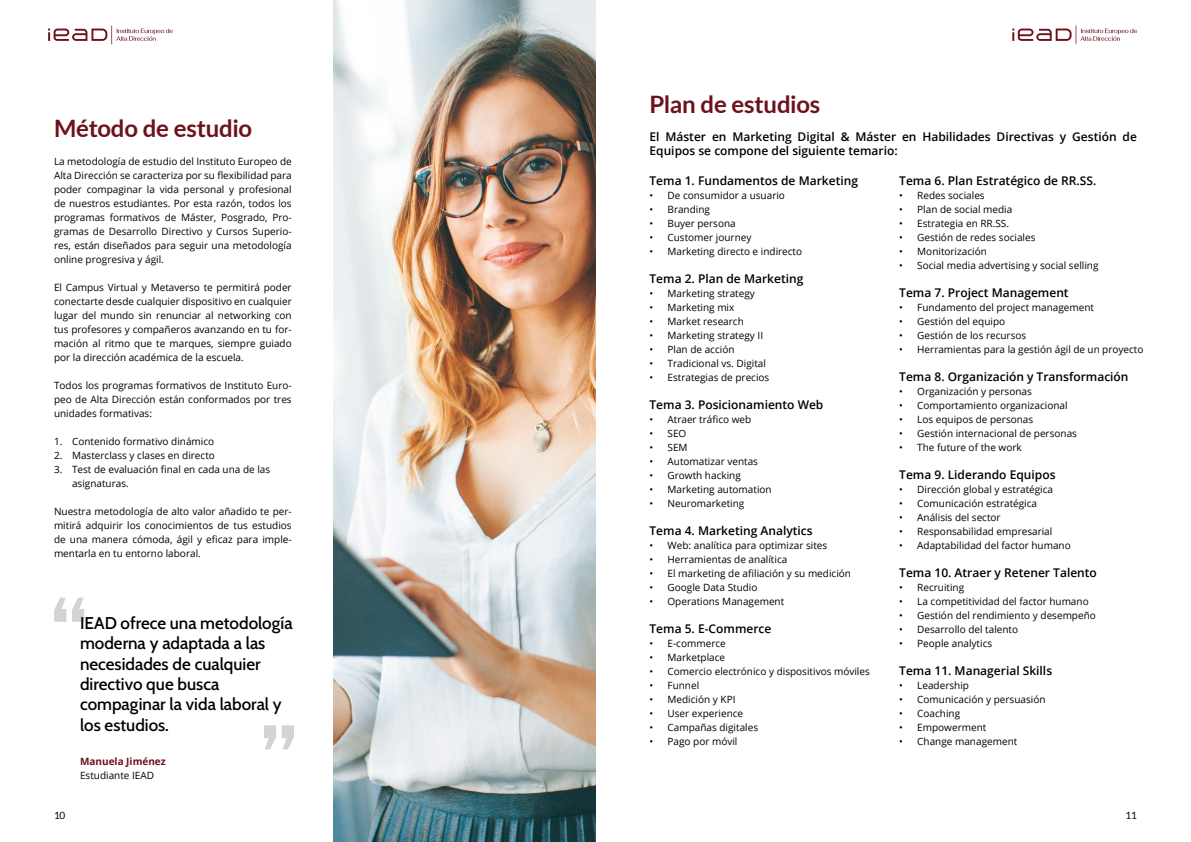
<style>
.page{position:relative;width:1191px;height:842px;background:#fff}
.page>*{position:absolute;margin:0;border:0;box-sizing:border-box;transform-origin:0 0}
.t1{font:94px "Cabin";color:#d1d3d4}
.t2{font:700 24px "Lato";letter-spacing:-.01em;color:#6d121c}
.t3{font:17px/20.4px "Cabin";color:#000}
.t4{font:600 12px/14px "Open Sans";color:#000}
.t5{font:10px/14px "Open Sans";color:#000;text-align:justify}
.t6{font:700 10px "Open Sans";color:#6d121c}
.t7{font:10px "Lato";color:#000}
</style>
<div class="page">
<img style="left:333px;top:0;width:262px;height:842px">
<svg style="left:1012px;top:25px;width:125px;height:19px"></svg>
<svg style="left:48px;top:25px;width:125px;height:19px"></svg>
<h2 class="t2" style="left:54px;top:114px;width:200px">Método de estudio</h2>
<p class="t5" style="left:54px;top:154px;width:239px">La metodología de estudio del Instituto Europeo de Alta Dirección se caracteriza por su flexibilidad para poder compaginar la vida personal y profesional de nuestros estudiantes. Por esta razón, todos los programas formativos de Máster, Posgrado, Pro&shy;gramas de Desarrollo Directivo y Cursos Superio&shy;res, están diseñados para seguir una metodología online progresiva y ágil.</p>
<p class="t5" style="left:54px;top:280px;width:239px">El Campus Virtual y Metaverso te permitirá poder conectarte desde cualquier dispositivo en cualquier lugar del mundo sin renunciar al networking con tus profesores y compañeros avanzando en tu for&shy;mación al ritmo que te marques, siempre guiado por la dirección académica de la escuela.</p>
<p class="t5" style="left:54px;top:378px;width:239px">Todos los programas formativos de Instituto Euro&shy;peo de Alta Dirección están conformados por tres unidades formativas:</p>
<p class="t5" style="left:54px;top:434px;width:162px">1. Contenido formativo dinámico</p>
<p class="t5" style="left:54px;top:448px;width:162px">2. Masterclass y clases en directo</p>
<p class="t5" style="left:72px;top:462px;width:200px;text-indent:-18px">3. Test de evaluación final en cada una de las asignaturas.</p>
<p class="t5" style="left:54px;top:504px;width:239px">Nuestra metodología de alto valor añadido te per&shy;mitirá adquirir los conocimientos de tus estudios de una manera cómoda, ágil y eficaz para imple&shy;mentarla en tu entorno laboral.</p>
<h1 class="t1" style="left:49px;top:558px;width:41px">“</h1>
<h3 class="t3" style="left:80px;top:611px;width:214px">IEAD ofrece una metodología moderna y adaptada a las necesidades de cualquier directivo que busca compaginar la vida laboral y los estudios.</h3>
<p class="t6" style="left:80px;top:754px;width:87px">Manuela Jiménez</p>
<p class="t5" style="left:80px;top:768px;width:76px">Estudiante IEAD</p>
<h1 class="t1" style="left:299px;top:789px;width:41px;rotate:-180deg">“</h1>
<h2 class="t2" style="left:649px;top:91px;width:172px">Plan de estudios</h2>
<p class="t4" style="left:649px;top:130px;width:489px">El Máster en Marketing Digital &amp; Máster en Habilidades Directivas y Gestión de<br>Equipos se compone del siguiente temario:</p>
<p class="t4" style="left:649px;top:173px;width:210px">Tema 1. Fundamentos de Marketing</p>
<p class="t5" style="left:649px;top:188px;width:137px">• De consumidor a usuario</p>
<p class="t5" style="left:649px;top:202px;width:62px">• Branding</p>
<p class="t5" style="left:649px;top:216px;width:88px">• Buyer persona</p>
<p class="t5" style="left:649px;top:230px;width:103px">• Customer journey</p>
<p class="t5" style="left:649px;top:244px;width:154px">• Marketing directo e indirecto</p>
<p class="t4" style="left:649px;top:271px;width:155px">Tema 2. Plan de Marketing</p>
<p class="t5" style="left:649px;top:286px;width:107px">• Marketing strategy</p>
<p class="t5" style="left:649px;top:300px;width:86px">• Marketing mix</p>
<p class="t5" style="left:649px;top:314px;width:96px">• Market research</p>
<p class="t5" style="left:649px;top:328px;width:115px">• Marketing strategy II</p>
<p class="t5" style="left:649px;top:342px;width:86px">• Plan de acción</p>
<p class="t5" style="left:649px;top:356px;width:118px">• Tradicional vs. Digital</p>
<p class="t5" style="left:649px;top:370px;width:121px">• Estrategias de precios</p>
<p class="t4" style="left:649px;top:397px;width:175px">Tema 3. Posicionamiento Web</p>
<p class="t5" style="left:649px;top:412px;width:103px">• Atraer tráfico web</p>
<p class="t5" style="left:649px;top:426px;width:38px">• SEO</p>
<p class="t5" style="left:649px;top:440px;width:40px">• SEM</p>
<p class="t5" style="left:649px;top:454px;width:110px">• Automatizar ventas</p>
<p class="t5" style="left:649px;top:468px;width:93px">• Growth hacking</p>
<p class="t5" style="left:649px;top:482px;width:124px">• Marketing automation</p>
<p class="t5" style="left:649px;top:496px;width:96px">• Neuromarketing</p>
<p class="t4" style="left:649px;top:523px;width:165px">Tema 4. Marketing Analytics</p>
<p class="t5" style="left:649px;top:538px;width:179px">• Web: analítica para optimizar sites</p>
<p class="t5" style="left:649px;top:552px;width:139px">• Herramientas de analítica</p>
<p class="t5" style="left:649px;top:566px;width:203px">• El marketing de afiliación y su medición</p>
<p class="t5" style="left:649px;top:580px;width:109px">• Google Data Studio</p>
<p class="t5" style="left:649px;top:594px;width:136px">• Operations Management</p>
<p class="t4" style="left:649px;top:621px;width:123px">Tema 5. E-Commerce</p>
<p class="t5" style="left:649px;top:636px;width:78px">• E-commerce</p>
<p class="t5" style="left:649px;top:650px;width:77px">• Marketplace</p>
<p class="t5" style="left:649px;top:664px;width:222px">• Comercio electrónico y dispositivos móviles</p>
<p class="t5" style="left:649px;top:678px;width:51px">• Funnel</p>
<p class="t5" style="left:649px;top:692px;width:87px">• Medición y KPI</p>
<p class="t5" style="left:649px;top:706px;width:95px">• User experience</p>
<p class="t5" style="left:649px;top:720px;width:110px">• Campañas digitales</p>
<p class="t5" style="left:649px;top:734px;width:89px">• Pago por móvil</p>
<p class="t4" style="left:899px;top:173px;width:199px">Tema 6. Plan Estratégico de RR.SS.</p>
<p class="t5" style="left:899px;top:188px;width:87px">• Redes sociales</p>
<p class="t5" style="left:899px;top:202px;width:115px">• Plan de social media</p>
<p class="t5" style="left:899px;top:216px;width:111px">• Estrategia en RR.SS.</p>
<p class="t5" style="left:899px;top:230px;width:138px">• Gestión de redes sociales</p>
<p class="t5" style="left:899px;top:244px;width:89px">• Monitorización</p>
<p class="t5" style="left:899px;top:258px;width:201px">• Social media advertising y social selling</p>
<p class="t4" style="left:899px;top:285px;width:171px">Tema 7. Project Management</p>
<p class="t5" style="left:899px;top:300px;width:196px">• Fundamento del project management</p>
<p class="t5" style="left:899px;top:314px;width:107px">• Gestión del equipo</p>
<p class="t5" style="left:899px;top:328px;width:129px">• Gestión de los recursos</p>
<p class="t5" style="left:899px;top:342px;width:246px">• Herramientas para la gestión ágil de un proyecto</p>
<p class="t4" style="left:899px;top:369px;width:231px">Tema 8. Organización y Transformación</p>
<p class="t5" style="left:899px;top:384px;width:134px">• Organización y personas</p>
<p class="t5" style="left:899px;top:398px;width:170px">• Comportamiento organizacional</p>
<p class="t5" style="left:899px;top:412px;width:135px">• Los equipos de personas</p>
<p class="t5" style="left:899px;top:426px;width:179px">• Gestión internacional de personas</p>
<p class="t5" style="left:899px;top:440px;width:124px">• The future of the work</p>
<p class="t4" style="left:899px;top:467px;width:158px">Tema 9. Liderando Equipos</p>
<p class="t5" style="left:899px;top:482px;width:155px">• Dirección global y estratégica</p>
<p class="t5" style="left:899px;top:496px;width:139px">• Comunicación estratégica</p>
<p class="t5" style="left:899px;top:510px;width:103px">• Análisis del sector</p>
<p class="t5" style="left:899px;top:524px;width:155px">• Responsabilidad empresarial</p>
<p class="t5" style="left:899px;top:538px;width:173px">• Adaptabilidad del factor humano</p>
<p class="t4" style="left:899px;top:565px;width:199px">Tema 10. Atraer y Retener Talento</p>
<p class="t5" style="left:899px;top:580px;width:66px">• Recruiting</p>
<p class="t5" style="left:899px;top:594px;width:191px">• La competitividad del factor humano</p>
<p class="t5" style="left:899px;top:608px;width:198px">• Gestión del rendimiento y desempeño</p>
<p class="t5" style="left:899px;top:622px;width:120px">• Desarrollo del talento</p>
<p class="t5" style="left:899px;top:636px;width:94px">• People analytics</p>
<p class="t4" style="left:899px;top:663px;width:154px">Tema 11. Managerial Skills</p>
<p class="t5" style="left:899px;top:678px;width:71px">• Leadership</p>
<p class="t5" style="left:899px;top:692px;width:148px">• Comunicación y persuasión</p>
<p class="t5" style="left:899px;top:706px;width:62px">• Coaching</p>
<p class="t5" style="left:899px;top:720px;width:89px">• Empowerment</p>
<p class="t5" style="left:899px;top:734px;width:120px">• Change management</p>
<p class="t7" style="left:54px;top:809px;width:13px">10</p>
<p class="t7" style="left:1125px;top:809px;width:13px">11</p>
</div>
